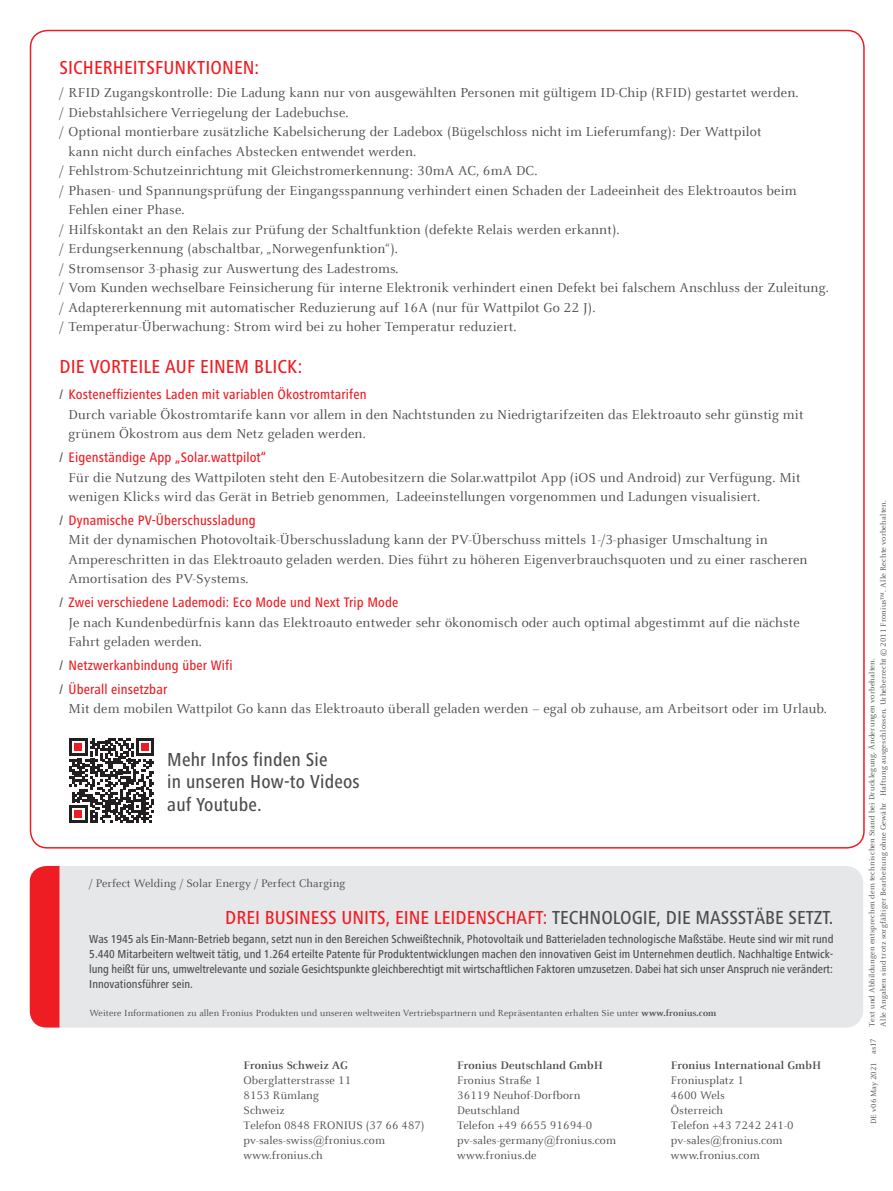
<style>
.page{position:relative;width:893px;height:1191px;background:#fff}
.page>*{position:absolute;margin:0;border:0;box-sizing:border-box;transform-origin:0 0}
.t1{font:500 condensed 19.5px "Frutiger Next LTW1 G";color:#ee1d23}
.t2{font:500 condensed 19.5px/22.5px "Frutiger Next LTW1 G";letter-spacing:.01em;color:#4b4c4d}
.t3{font:14.25px/19.5px "Celeste Offc Pro";letter-spacing:.01em;color:#4b4c4d}
.t4{font:500 condensed 14.25px/23.7px "Frutiger Next LTW1 G";letter-spacing:.01em;color:#ee1d23}
.t5{font:500 condensed 12px/15px "Frutiger Next LTW1 G";letter-spacing:-.005em;color:#4b4c4d;text-align:justify}
.t6{font:12px/15px "Celeste Offc Pro";letter-spacing:.01em;color:#4b4c4d}
.t7{font:700 12px "Celeste Offc Pro";letter-spacing:.01em;color:#4b4c4d}
.t8{font:9.75px "Celeste Offc Pro";letter-spacing:.01em;color:#4b4c4d}
.t9{font:8.25px/11.2px "Celeste Offc Pro";letter-spacing:.02em;color:#4b4c4d}
.t10{font:8.25px "Celeste Offc Pro";color:#4b4c4d}
.s1{color:#4b4c4d}
.s2{font-weight:700}
</style>
<div class="page">
<div style="left:60px;top:866px;width:803px;height:161px;background:#e6e7e9"></div>
<div style="left:30px;top:866px;width:30px;height:161px;background:#ee1d23"></div>
<svg style="left:69px;top:738px;width:85px;height:84px"></svg>
<h1 class="t1" style="left:60px;top:56px;width:201px">SICHERHEITSFUNKTIONEN:</h1>
<p class="t3" style="left:60px;top:83px;width:741px">/ RFID Zugangskontrolle: Die Ladung kann nur von ausgewählten Personen mit gültigem ID-Chip (RFID) gestartet werden.</p>
<p class="t3" style="left:60px;top:102px;width:290px">/ Diebstahlsichere Verriegelung der Ladebuchse.</p>
<p class="t3" style="left:60px;top:122px;width:703px">/ Optional montierbare zusätzliche Kabelsicherung der Ladebox (Bügelschloss nicht im Lieferumfang): Der Wattpilot</p>
<p class="t3" style="left:69px;top:141px;width:349px">kann nicht durch einfaches Abstecken entwendet werden.</p>
<p class="t3" style="left:60px;top:161px;width:479px">/ Fehlstrom-Schutzeinrichtung mit Gleichstromerkennung: 30mA AC, 6mA DC.</p>
<p class="t3" style="left:60px;top:180px;width:739px">/ Phasen- und Spannungsprüfung der Eingangsspannung verhindert einen Schaden der Ladeeinheit des Elektroautos beim</p>
<p class="t3" style="left:69px;top:200px;width:117px">Fehlen einer Phase.</p>
<p class="t3" style="left:60px;top:219px;width:561px">/ Hilfskontakt an den Relais zur Prüfung der Schaltfunktion (defekte Relais werden erkannt).</p>
<p class="t3" style="left:60px;top:239px;width:340px">/ Erdungserkennung (abschaltbar, „Norwegenfunktion“).</p>
<p class="t3" style="left:60px;top:258px;width:341px">/ Stromsensor 3-phasig zur Auswertung des Ladestroms.</p>
<p class="t3" style="left:60px;top:278px;width:771px">/ Vom Kunden wechselbare Feinsicherung für interne Elektronik verhindert einen Defekt bei falschem Anschluss der Zuleitung.</p>
<p class="t3" style="left:60px;top:297px;width:537px">/ Adaptererkennung mit automatischer Reduzierung auf 16A (nur für Wattpilot Go 22 J).</p>
<p class="t3" style="left:60px;top:317px;width:458px">/ Temperatur-Überwachung: Strom wird bei zu hoher Temperatur reduziert.</p>
<h1 class="t1" style="left:60px;top:356px;width:244px">DIE VORTEILE AUF EINEM BLICK:</h1>
<p class="t4" style="left:60px;top:383px;width:309px"><span class="s1">/</span> Kosteneffizientes Laden mit variablen Ökostromtarifen</p>
<p class="t3" style="left:69px;top:404px;width:736px">Durch variable Ökostromtarife kann vor allem in den Nachtstunden zu Niedrigtarifzeiten das Elektroauto sehr günstig mit grünem Ökostrom aus dem Netz geladen werden.</p>
<p class="t4" style="left:60px;top:445px;width:208px"><span class="s1">/</span> Eigenständige App „Solar.wattpilot“</p>
<p class="t3" style="left:69px;top:467px;width:733px">Für die Nutzung des Wattpiloten steht den E-Autobesitzern die Solar.wattpilot App (iOS und Android) zur Verfügung. Mit wenigen Klicks wird das Gerät in Betrieb genommen, Ladeeinstellungen vorgenommen und Ladungen visualisiert.</p>
<p class="t4" style="left:60px;top:508px;width:198px"><span class="s1">/</span> Dynamische PV-Überschussladung</p>
<p class="t3" style="left:69px;top:530px;width:741px">Mit der dynamischen Photovoltaik-Überschussladung kann der PV-Überschuss mittels 1-/3-phasiger Umschaltung in<br>Ampereschritten in das Elektroauto geladen werden. Dies führt zu höheren Eigenverbrauchsquoten und zu einer rascheren<br>Amortisation des PV-Systems.</p>
<p class="t4" style="left:60px;top:590px;width:340px"><span class="s1">/</span> Zwei verschiedene Lademodi: Eco Mode und Next Trip Mode</p>
<p class="t3" style="left:69px;top:612px;width:733px">Je nach Kundenbedürfnis kann das Elektroauto entweder sehr ökonomisch oder auch optimal abgestimmt auf die nächste<br>Fahrt geladen werden.</p>
<p class="t4" style="left:60px;top:653px;width:175px"><span class="s1">/</span> Netzwerkanbindung über Wifi <span class="s1">/</span> Überall einsetzbar</p>
<p class="t3" style="left:69px;top:699px;width:760px">Mit dem mobilen Wattpilot Go kann das Elektroauto überall geladen werden – egal ob zuhause, am Arbeitsort oder im Urlaub.</p>
<h1 class="t2" style="left:167px;top:748px;width:194px">Mehr Infos finden Sie<br>in unseren How-to Videos auf Youtube.</h1>
<p class="t6" style="left:89px;top:876px;width:258px">/ Perfect Welding / Solar Energy / Perfect Charging</p>
<h1 class="t1" style="left:225px;top:906px;width:610px">DREI BUSINESS UNITS, EINE LEIDENSCHAFT: <span class="s1">TECHNOLOGIE, DIE MASSSTÄBE SETZT.</span></h1>
<p class="t5" style="left:89px;top:931px;width:746px">Was 1945 als Ein-Mann-Betrieb begann, setzt nun in den Bereichen Schweißtechnik, Photovoltaik und Batterieladen technologische Maßstäbe. Heute sind wir mit rund 5.440 Mitarbeitern weltweit tätig, und 1.264 erteilte Patente für Produktentwicklungen machen den innovativen Geist im Unternehmen deutlich. Nachhaltige Entwick&shy;lung heißt für uns, umweltrelevante und soziale Gesichtspunkte gleichberechtigt mit wirtschaftlichen Faktoren umzusetzen. Dabei hat sich unser Anspruch nie verändert:<br>Innovationsführer sein.</p>
<p class="t8" style="left:89px;top:1007px;width:628px">Weitere Informationen zu allen Fronius Produkten und unseren weltweiten Vertriebspartnern und Repräsentanten erhalten Sie unter <span class="s2">www.fronius.com</span></p>
<p class="t7" style="left:243px;top:1057px;width:106px">Fronius Schweiz AG</p>
<p class="t6" style="left:243px;top:1072px;width:183px">Oberglatterstrasse 11<br>8153 Rümlang<br>Schweiz<br>Telefon 0848 FRONIUS (37 66 487) pv-sales-swiss@fronius.com www.fronius.ch</p>
<p class="t7" style="left:457px;top:1057px;width:147px">Fronius Deutschland GmbH</p>
<p class="t6" style="left:457px;top:1072px;width:160px">Fronius Straße 1<br>36119 Neuhof-Dorfborn<br>Deutschland<br>Telefon +49 6655 91694-0 pv-sales-germany@fronius.com www.fronius.de</p>
<p class="t7" style="left:671px;top:1057px;width:152px">Fronius International GmbH</p>
<p class="t6" style="left:671px;top:1072px;width:124px">Froniusplatz 1<br>4600 Wels<br>Österreich<br>Telefon +43 7242 241-0 pv-sales@fronius.com www.fronius.com</p>
<p class="t9" style="left:866px;top:1026px;width:528px;rotate:-90deg">Text und Abbildungen entsprechen dem technischen Stand bei Drucklegung. Änderungen vorbehalten.<br>Alle Angaben sind trotz sorgfältiger Bearbeitung ohne Gewähr - Haftung ausgeschlossen. Urheberrecht © 2011 Fronius™. Alle Rechte vorbehalten.</p>
<p class="t9" style="left:868px;top:1053px;width:17px;rotate:-90deg">as17</p>
<p class="t10" style="left:869px;top:1124px;width:63px;rotate:-90deg">DE v06 May 2021</p>
</div>
